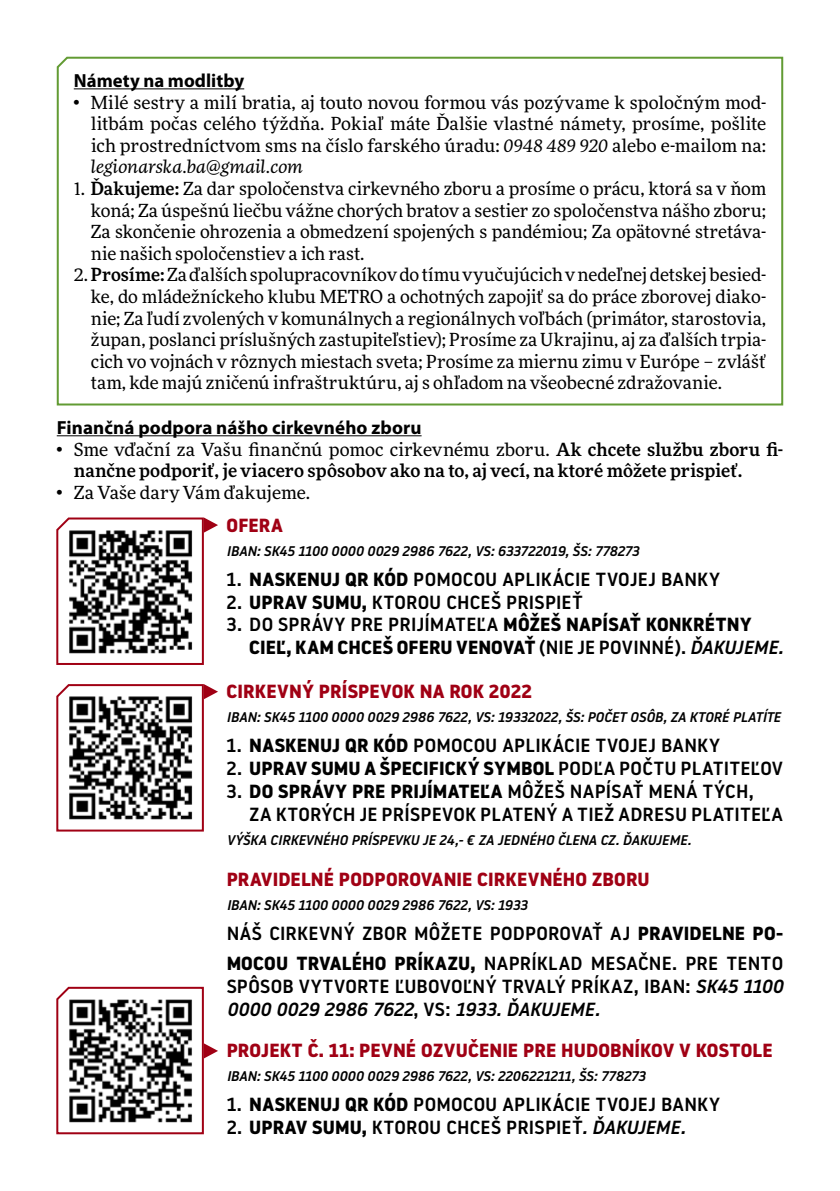
<style>
.page{position:relative;width:840px;height:1191px;background:#fff}
.page>*{position:absolute;margin:0;border:0;box-sizing:border-box;transform-origin:0 0}
.t1{font:500 19px/22.8px "Noway";letter-spacing:.01em;color:#000}
.t2{font:700 19px/22.8px "Noway";letter-spacing:.005em;color:#000}
.t3{font:700 19px "Noway";letter-spacing:.005em;color:#a00014}
.t4{font:700 19px "Myriad Pro";letter-spacing:.005em;color:#000}
.t5{font:18px/21.6px "More Pro";letter-spacing:-.005em;color:#000;text-align:justify}
.t6{font:500 18px/21.6px "More Pro";letter-spacing:.005em;color:#000}
.t7{font:italic 500 14px "Noway";letter-spacing:-.01em;color:#000}
.s1{font-style:italic}
.s2{font-weight:500}
.s3{font-weight:400}
.s4{font-weight:700}
.s5{font-weight:500;font-style:italic}
</style>
<div class="page">
<svg style="left:56px;top:56px;width:727px;height:350px"></svg>
<hr style="left:74px;top:88px;width:170px;height:1px;background:#000">
<hr style="left:57px;top:435px;width:364px;height:1px;background:#000">
<svg style="left:56px;top:986px;width:162px;height:149px"></svg>
<svg style="left:56px;top:684px;width:162px;height:148px"></svg>
<svg style="left:56px;top:517px;width:162px;height:148px"></svg>
<p class="t4" style="left:74px;top:68px;width:172px">Námety na modlitby</p>
<p class="t5" style="left:91px;top:90px;width:676px;text-indent:-17px"><sup>•</sup> Milé sestry a milí bratia, aj touto novou formou vás pozývame k spoločným mod&shy;litbám počas celého týždňa. Pokiaľ máte Ďalšie vlastné námety, prosíme, pošlite ich prostredníctvom sms na číslo farského úradu: <span class="s1">0948 489 920</span> alebo e-mailom na: <span class="s1">legionarska.ba@gmail.com</span></p>
<p class="t5" style="left:74px;top:177px;width:693px">1. <span class="s2">Ďakujeme:</span> Za dar spoločenstva cirkevného zboru a prosíme o prácu, ktorá sa v ňom</p>
<p class="t5" style="left:91px;top:198px;width:676px">koná; Za úspešnú liečbu vážne chorých bratov a sestier zo spoločenstva nášho zboru;</p>
<p class="t5" style="left:91px;top:220px;width:676px">Za skončenie ohrozenia a obmedzení spojených s pandémiou; Za opätovné stretáva-</p>
<p class="t5" style="left:91px;top:242px;width:275px">nie našich spoločenstiev a ich rast.</p>
<p class="t5" style="left:74px;top:263px;width:693px">2.<span class="s2">Prosíme:</span> Za ďalších spolupracovníkov do tímu vyučujúcich v nedeľnej detskej besied-</p>
<p class="t5" style="left:91px;top:285px;width:676px">ke, do mládežníckeho klubu METRO a ochotných zapojiť sa do práce zborovej diako-</p>
<p class="t5" style="left:91px;top:306px;width:676px">nie; Za ľudí zvolených v komunálnych a regionálnych voľbách (primátor, starostovia,</p>
<p class="t5" style="left:91px;top:328px;width:676px">župan, poslanci príslušných zastupiteľstiev); Prosíme za Ukrajinu, aj za ďalších trpia-</p>
<p class="t5" style="left:91px;top:350px;width:676px">cich vo vojnách v rôznych miestach sveta; Prosíme za miernu zimu v Európe – zvlášť</p>
<p class="t5" style="left:91px;top:371px;width:632px">tam, kde majú zničenú infraštruktúru, aj s ohľadom na všeobecné zdražovanie.</p>
<p class="t4" style="left:57px;top:415px;width:366px">Finančná podpora nášho cirkevného zboru</p>
<p class="t6" style="left:74px;top:437px;width:710px;text-indent:-17px"><sup>•</sup> <span class="s3">Sme vďační za Vašu finančnú pomoc cirkevnému zboru.</span> Ak chcete službu zboru fi&shy;nančne podporiť, je viacero spôsobov ako na to, aj vecí, na ktoré môžete prispieť.</p>
<p class="t5" style="left:57px;top:480px;width:255px"><sup>•</sup> Za Vaše dary Vám ďakujeme.</p>
<p class="t3" style="left:226px;top:514px;width:58px">OFERA</p>
<p class="t7" style="left:226px;top:541px;width:414px">IBAN: SK45 1100 0000 0029 2986 7622, VS: 633722019, ŠS: 778273</p>
<p class="t1" style="left:226px;top:567px;width:495px">1. <span class="s4">NASKENUJ QR KÓD</span> POMOCOU APLIKÁCIE TVOJEJ BANKY</p>
<p class="t1" style="left:226px;top:590px;width:357px">2. <span class="s4">UPRAV SUMU,</span> KTOROU CHCEŠ PRISPIEŤ</p>
<p class="t2" style="left:249px;top:613px;width:535px;text-indent:-23px"><span class="s2">3. DO SPRÁVY PRE PRIJÍMATEĽA</span> MÔŽEŠ NAPÍSAŤ KONKRÉTNY<br>CIEĽ, KAM CHCEŠ OFERU VENOVAŤ <span class="s2">(NIE JE POVINNÉ).</span> <span class="s5">ĎAKUJEME.</span></p>
<p class="t3" style="left:226px;top:680px;width:307px">CIRKEVNÝ PRÍSPEVOK NA ROK 2022</p>
<p class="t7" style="left:226px;top:708px;width:555px">IBAN: SK45 1100 0000 0029 2986 7622, VS: 19332022, ŠS: POČET OSÔB, ZA KTORÉ PLATÍTE</p>
<p class="t1" style="left:226px;top:734px;width:495px">1. <span class="s4">NASKENUJ QR KÓD</span> POMOCOU APLIKÁCIE TVOJEJ BANKY</p>
<p class="t2" style="left:226px;top:757px;width:557px"><span class="s2">2.</span> UPRAV SUMU A ŠPECIFICKÝ SYMBOL <span class="s2">PODĽA POČTU PLATITEĽOV</span></p>
<p class="t1" style="left:249px;top:779px;width:535px;text-indent:-23px">3. <span class="s4">DO SPRÁVY PRE PRIJÍMATEĽA</span> MÔŽEŠ NAPÍSAŤ MENÁ TÝCH,<br>ZA KTORÝCH JE PRÍSPEVOK PLATENÝ A TIEŽ ADRESU PLATITEĽA</p>
<p class="t7" style="left:226px;top:830px;width:466px">VÝŠKA CIRKEVNÉHO PRÍSPEVKU JE 24,- € ZA JEDNÉHO ČLENA CZ. ĎAKUJEME.</p>
<p class="t3" style="left:226px;top:868px;width:424px">PRAVIDELNÉ PODPOROVANIE CIRKEVNÉHO ZBORU</p>
<p class="t7" style="left:226px;top:895px;width:302px">IBAN: SK45 1100 0000 0029 2986 7622, VS: 1933</p>
<p class="t1" style="left:226px;top:918px;width:558px;line-height:30px">NÁŠ CIRKEVNÝ ZBOR MÔŽETE PODPOROVAŤ AJ <span class="s4">PRAVIDELNE PO-<br>MOCOU TRVALÉHO PRÍKAZU,</span> NAPRÍKLAD MESAČNE. PRE TENTO</p>
<p class="t1" style="left:226px;top:974px;width:558px">SPÔSOB VYTVORTE ĽUBOVOĽNÝ TRVALÝ PRÍKAZ, IBAN: <span class="s1">SK45 1100<br>0000 0029 2986 7622</span>, VS: <span class="s1">1933. ĎAKUJEME.</span></p>
<p class="t3" style="left:226px;top:1039px;width:547px">PROJEKT Č. 11: PEVNÉ OZVUČENIE PRE HUDOBNÍKOV V KOSTOLE</p>
<p class="t7" style="left:226px;top:1066px;width:420px">IBAN: SK45 1100 0000 0029 2986 7622, VS: 2206221211, ŠS: 778273</p>
<p class="t1" style="left:226px;top:1093px;width:495px">1. <span class="s4">NASKENUJ QR KÓD</span> POMOCOU APLIKÁCIE TVOJEJ BANKY</p>
<p class="t1" style="left:226px;top:1115px;width:460px">2. <span class="s4">UPRAV SUMU,</span> KTOROU CHCEŠ PRISPIEŤ<span class="s1">. ĎAKUJEME.</span></p>
</div>
